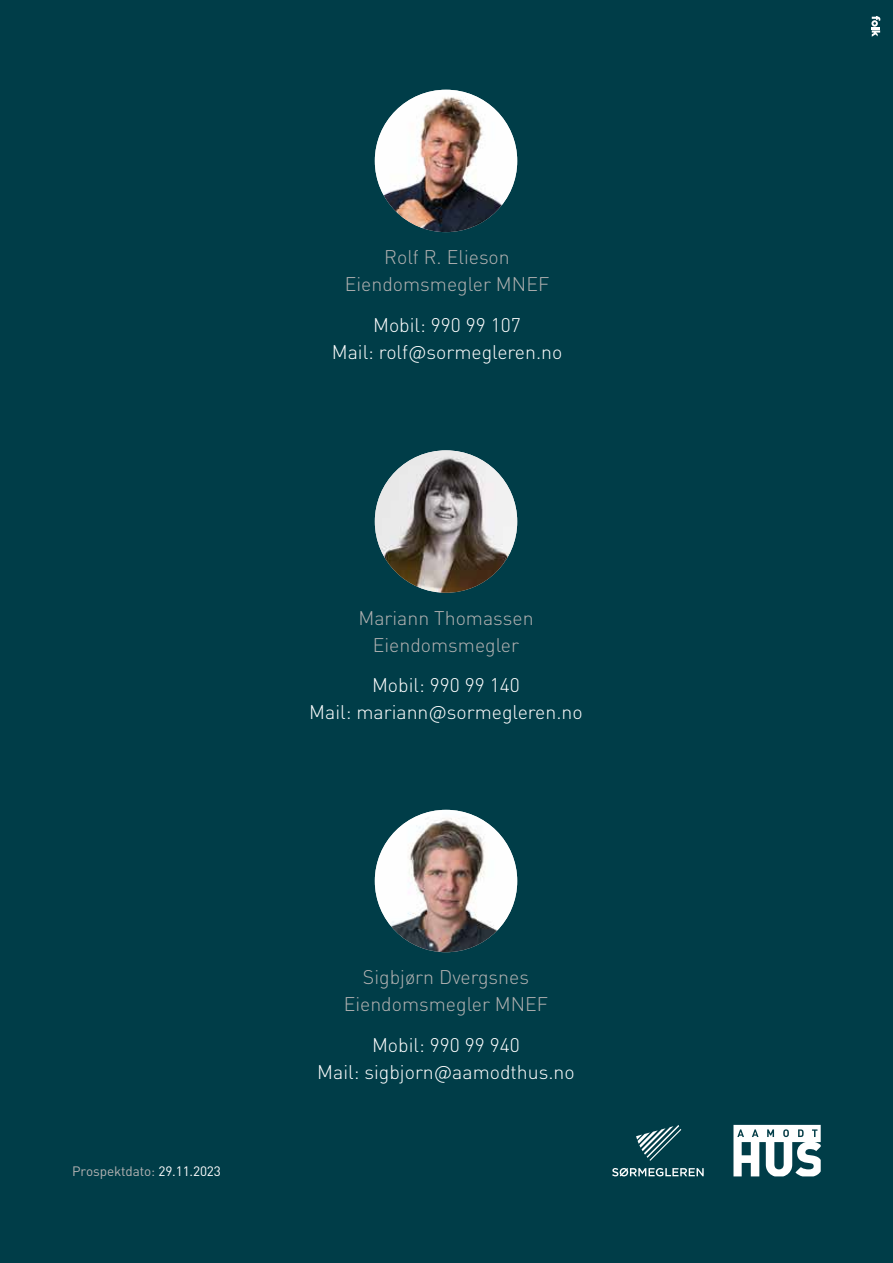
<style>
.page{position:relative;width:893px;height:1263px;background:#003d48}
.page>*{position:absolute;margin:0;border:0;box-sizing:border-box;transform-origin:0 0}
.t1{font:300 19.5px/27px "DINOT";color:#fff;text-align:center}
.t2{font:300 19.5px/27px "DINOT";color:#b3b2b2;text-align:center}
.t3{font:13.5px "DINOT";letter-spacing:-.01em;color:#b3b2b2}
.s1{color:#fff}
</style>
<div class="page">
<img style="left:375px;top:90px;width:142px;height:142px;border-radius:71px">
<img style="left:375px;top:450px;width:142px;height:143px;border-radius:71px">
<img style="left:375px;top:810px;width:142px;height:142px;border-radius:71px">
<svg style="left:871px;top:16px;width:9px;height:21px"></svg>
<svg style="left:733px;top:1125px;width:88px;height:51px"></svg>
<svg style="left:612px;top:1168px;width:92px;height:8px"></svg>
<svg style="left:636px;top:1125px;width:45px;height:36px"></svg>
<p class="t2" style="left:345px;top:243px;width:206px">Rolf R. Elieson<br>Eiendomsmegler MNEF</p>
<p class="t1" style="left:332px;top:310px;width:232px">Mobil: 990 99 107<br>Mail: rolf@sormegleren.no</p>
<p class="t2" style="left:358px;top:603px;width:177px">Mariann Thomassen<br>Eiendomsmegler</p>
<p class="t1" style="left:309px;top:671px;width:275px">Mobil: 990 99 140<br>Mail: mariann@sormegleren.no</p>
<p class="t3" style="left:72px;top:1162px;width:150px">Prospektdato: <span class="s1">29.11.2023</span></p>
<p class="t2" style="left:344px;top:963px;width:206px">Sigbjørn Dvergsnes<br>Eiendomsmegler MNEF</p>
<p class="t1" style="left:317px;top:1030px;width:259px">Mobil: 990 99 940<br>Mail: sigbjorn@aamodthus.no</p>
</div>
